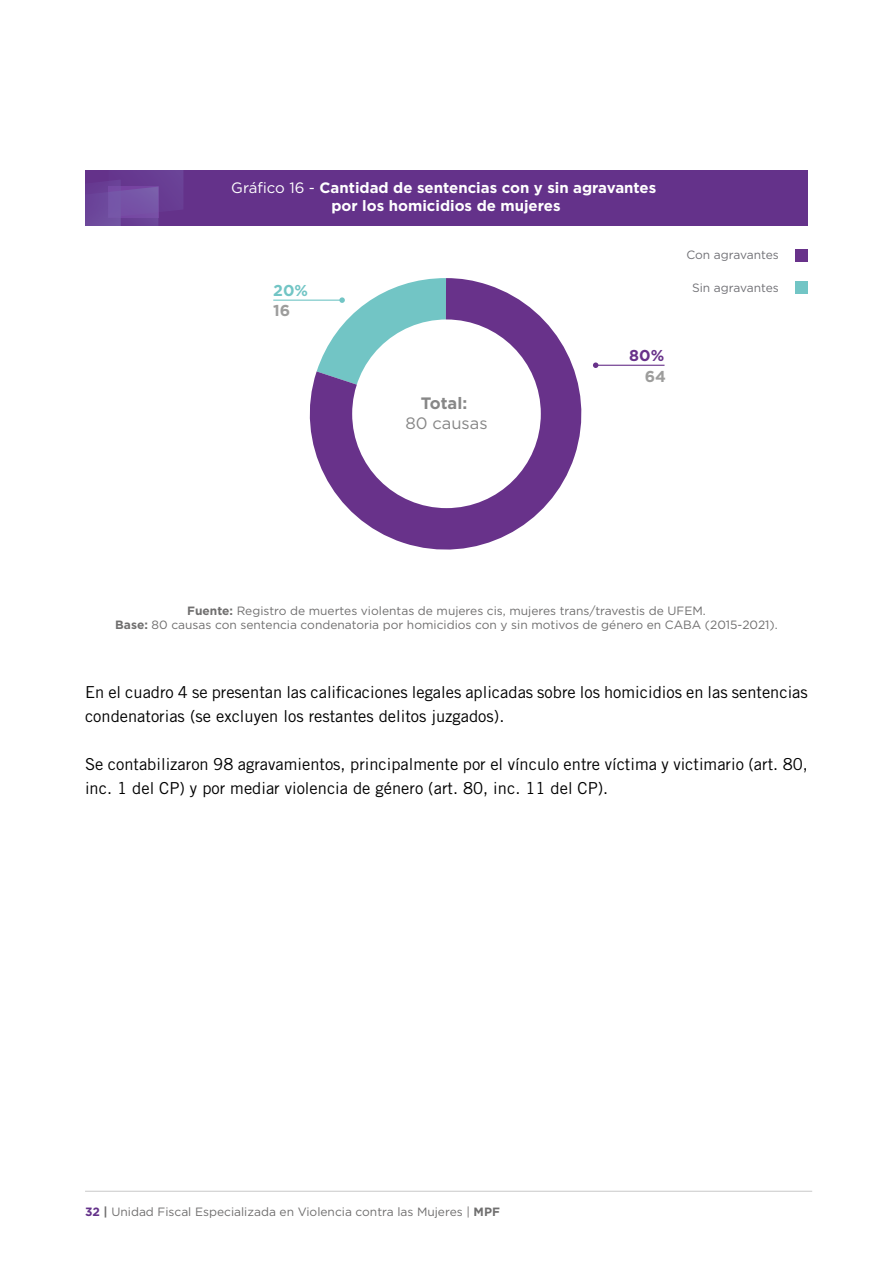
<style>
.page{position:relative;width:893px;height:1263px;background:#fff}
.page>*{position:absolute;margin:0;border:0;box-sizing:border-box;transform-origin:0 0}
.t1{font:16.5px/24px "Trade Gothic LT Std";color:#000}
.t2{font:16.5px "Gotham";color:#878787}
.t3{font:700 16.5px "Gotham";color:#878787}
.t4{font:700 15.75px "Gotham";color:#9d9d9c}
.t5{font:700 15.75px "Gotham";color:#72c5c5}
.t6{font:700 15.75px "Gotham";color:#68328a}
.t7{font:700 15px/18px "Gotham";color:#fff;text-align:center}
.t8{font:12px/13.5px "Gotham";color:#706f6f;text-align:center}
.t9{font:12px "Gotham";color:#717176}
.s1{font-weight:400}
.s2{font-weight:700}
.s3{font-weight:700;color:#64328a}
</style>
<div class="page">
<hr style="left:85px;top:1191px;width:727px;height:1px;background:#c8c8c8">
<div style="left:85px;top:170px;width:723px;height:55px;background:#64328a"></div>
<svg style="left:293px;top:278px;width:289px;height:272px;fill:#68328a"></svg>
<div style="left:352px;top:319px;width:189px;height:189px;background:#fff;border-radius:50%"></div>
<hr style="left:273px;top:300px;width:69px;height:1px;background:#72c5c5">
<svg style="left:317px;top:278px;width:129px;height:136px"></svg>
<hr style="left:596px;top:365px;width:68px;height:1px;background:#68328a">
<svg style="left:593px;top:362px;width:5px;height:6px"></svg>
<div style="left:795px;top:249px;width:12px;height:12px;background:#68328a"></div>
<div style="left:795px;top:281px;width:12px;height:12px;background:#72c5c5"></div>
<svg style="left:85px;top:170px;width:98px;height:55px"></svg>
<p class="t7" style="left:231px;top:179px;width:427px"><span class="s1">Gráfico 16 -</span> Cantidad de sentencias con y sin agravantes por los homicidios de mujeres</p>
<p class="t5" style="left:273px;top:280px;width:36px">20%</p>
<p class="t4" style="left:273px;top:300px;width:18px">16</p>
<p class="t3" style="left:421px;top:392px;width:48px">Total:</p>
<p class="t2" style="left:405px;top:412px;width:84px">80 causas</p>
<p class="t6" style="left:629px;top:345px;width:36px">80%</p>
<p class="t4" style="left:645px;top:366px;width:23px">64</p>
<p class="t9" style="left:686px;top:247px;width:94px">Con agravantes</p>
<p class="t9" style="left:692px;top:280px;width:88px">Sin agravantes</p>
<p class="t8" style="left:115px;top:604px;width:664px"><span class="s2">Fuente:</span> Registro de muertes violentas de mujeres cis, mujeres trans/travestis de UFEM.<br><span class="s2">Base:</span> 80 causas con sentencia condenatoria por homicidios con y sin motivos de género en CABA (2015-2021).</p>
<p class="t1" style="left:85px;top:680px;width:724px">En el cuadro 4 se presentan las calificaciones legales aplicadas sobre los homicidios en las sentencias condenatorias (se excluyen los restantes delitos juzgados).</p>
<p class="t1" style="left:85px;top:752px;width:724px">Se contabilizaron 98 agravamientos, principalmente por el vínculo entre víctima y victimario (art. 80, inc. 1 del CP) y por mediar violencia de género (art. 80, inc. 11 del CP).</p>
<p class="t8" style="left:85px;top:1205px;width:416px"><span class="s3">32</span> <span class="s2">|</span> Unidad Fiscal Especializada en Violencia contra las Mujeres | <span class="s2">MPF</span></p>
</div>
